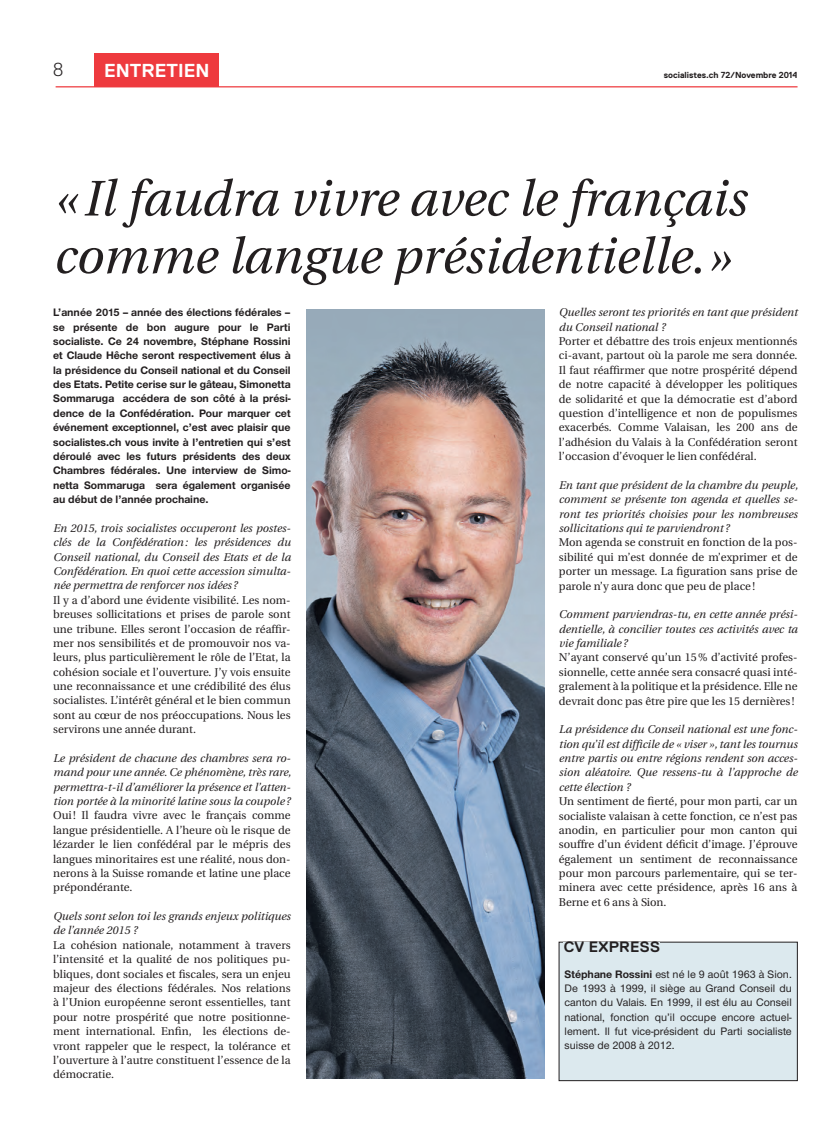
<style>
.page{position:relative;width:833px;height:1134px;background:#fff}
.page>*{position:absolute;margin:0;border:0;box-sizing:border-box;transform-origin:0 0}
.t1{font:italic 50px/57.5px "Utopia";color:#231f20}
.t2{font:700 18.75px "Replica";color:#fff}
.t3{font:300 18.75px "Replica";color:#231f20}
.t4{font:700 15px "Replica";letter-spacing:.02em;color:#231f20}
.t5{font:11.25px/14.4px "Utopia";color:#231f20;text-align:justify}
.t6{font:italic 11.25px/14.4px "Utopia";color:#231f20;text-align:justify}
.t7{font:700 11.25px/14.4px "Nimbus San Nov";color:#231f20;text-align:justify}
.t8{font:500 11.25px/14.4px "Nimbus San Nov";color:#231f20;text-align:justify}
.t9{font:700 8.75px "Replica";color:#231f20}
.s1{font-weight:700}
</style>
<div class="page">
<div style="left:94px;top:54px;width:125px;height:33px;background:#ee3a3e"></div>
<hr style="left:56px;top:86px;width:741px;height:1px;background:#ee3a3e">
<img style="left:306px;top:309px;width:238px;height:769px">
<div style="left:559px;top:942px;width:238px;height:139px;background:#dce9ee"></div>
<div style="left:559px;top:942px;width:238px;height:139px;border:1px solid #231f20"></div>
<div style="left:563px;top:942px;width:97px;height:18px;background:#dce9ee"></div>
<h2 class="t3" style="left:53px;top:59px;width:12px">8</h2>
<h2 class="t2" style="left:104px;top:61px;width:107px">ENTRETIEN</h2>
<p class="t9" style="left:664px;top:70px;width:135px">socialistes.ch 72/Novembre 2014</p>
<h1 class="t1" style="left:53px;top:171px;width:694px">« Il faudra vivre avec le français comme langue présidentielle.»</h1>
<p class="t7" style="left:53px;top:305px;width:239px">L’année 2015 – année des élections fédérales – se présente de bon augure pour le Parti socialiste. Ce 24 novembre, Stéphane Rossini et Claude Hêche seront respectivement élus à la présidence du Conseil national et du Conseil des Etats. Petite cerise sur le gâteau, Simonetta Sommaruga accédera de son côté à la prési&shy;dence de la Confédération. Pour marquer cet événement exceptionnel, c’est avec plaisir que socialistes.ch vous invite à l’entretien qui s’est déroulé avec les futurs présidents des deux Chambres fédérales. Une interview de Simo&shy;netta Sommaruga sera également organisée au début de l’année prochaine.</p>
<p class="t6" style="left:53px;top:521px;width:239px">En 2015, trois socialistes occuperont les postes&shy;clés de la Confédération: les présidences du Conseil national, du Conseil des Etats et de la Confédération. En quoi cette accession simulta&shy;née permettra de renforcer nos idées ?</p>
<p class="t5" style="left:53px;top:593px;width:239px">Il y a d’abord une évidente visibilité. Les nom&shy;breuses sollicitations et prises de parole sont une tribune. Elles seront l’occasion de réaffir&shy;mer nos sensibilités et de promouvoir nos va&shy;leurs, plus particulièrement le rôle de l’Etat, la cohésion sociale et l’ouverture. J’y vois ensuite une reconnaissance et une crédibilité des élus socialistes. L’intérêt général et le bien commun sont au cœur de nos préoccupations. Nous les servirons une année durant.</p>
<p class="t6" style="left:53px;top:751px;width:239px">Le président de chacune des chambres sera ro&shy;mand pour une année. Ce phénomène, très rare, permettra-t-il d’améliorer la présence et l’atten&shy;tion portée à la minorité latine sous la coupole ?</p>
<p class="t5" style="left:53px;top:809px;width:239px">Oui! Il faudra vivre avec le français comme langue présidentielle. A l’heure où le risque de lézarder le lien confédéral par le mépris des langues minoritaires est une réalité, nous don&shy;nerons à la Suisse romande et latine une place prépondérante.</p>
<p class="t6" style="left:53px;top:909px;width:239px">Quels sont selon toi les grands enjeux politiques de l’année 2015 ?</p>
<p class="t5" style="left:53px;top:938px;width:239px">La cohésion nationale, notamment à travers l’intensité et la qualité de nos politiques pu&shy;bliques, dont sociales et fiscales, sera un enjeu majeur des élections fédérales. Nos relations à l’Union européenne seront essentielles, tant pour notre prospérité que notre positionne&shy;ment international. Enfin, les élections de&shy;vront rappeler que le respect, la tolérance et l’ouverture à l’autre constituent l’essence de la démocratie.</p>
<p class="t6" style="left:559px;top:305px;width:240px">Quelles seront tes priorités en tant que président du Conseil national ?</p>
<p class="t5" style="left:559px;top:334px;width:240px">Porter et débattre des trois enjeux mentionnés ci-avant, partout où la parole me sera donnée.<br>Il faut réaffirmer que notre prospérité dépend de notre capacité à développer les politiques de solidarité et que la démocratie est d’abord question d’intelligence et non de populismes exacerbés. Comme Valaisan, les 200 ans de l’adhésion du Valais à la Confédération seront l’occasion d’évoquer le lien confédéral.</p>
<p class="t6" style="left:559px;top:478px;width:241px">En tant que président de la chambre du peuple, comment se présente ton agenda et quelles se&shy;ront tes priorités choisies pour les nombreuses sollicitations qui te parviendront ?</p>
<p class="t5" style="left:559px;top:535px;width:240px">Mon agenda se construit en fonction de la pos&shy;sibilité qui m’est donnée de m’exprimer et de porter un message. La figuration sans prise de parole n’y aura donc que peu de place!</p>
<p class="t6" style="left:559px;top:607px;width:240px">Comment parviendras-tu, en cette année prési&shy;dentielle, à concilier toutes ces activités avec ta vie familiale ?</p>
<p class="t5" style="left:559px;top:651px;width:240px">N’ayant conservé qu’un 15% d’activité profes&shy;sionnelle, cette année sera consacré quasi inté&shy;gralement à la politique et la présidence. Elle ne devrait donc pas être pire que les 15 dernières !</p>
<p class="t6" style="left:559px;top:722px;width:240px">La présidence du Conseil national est une fonc&shy;tion qu’il est difficile de « viser », tant les tournus entre partis ou entre régions rendent son acces&shy;sion aléatoire. Que ressens-tu à l’approche de cette élection ?</p>
<p class="t5" style="left:559px;top:794px;width:240px">Un sentiment de fierté, pour mon parti, car un socialiste valaisan à cette fonction, ce n’est pas anodin, en particulier pour mon canton qui souffre d’un évident déficit d’image. J’éprouve également un sentiment de reconnaissance pour mon parcours parlementaire, qui se ter&shy;minera avec cette présidence, après 16 ans à Berne et 6 ans à Sion.</p>
<h3 class="t4" style="left:564px;top:939px;width:98px">CV EXPRESS</h3>
<p class="t8" style="left:564px;top:966px;width:229px"><span class="s1">Stéphane Rossini</span> est né le 9 août 1963 à Sion.<br>De 1993 à 1999, il siège au Grand Conseil du canton du Valais. En 1999, il est élu au Conseil national, fonction qu’il occupe encore actuel&shy;lement. Il fut vice-président du Parti socialiste suisse de 2008 à 2012.</p>
</div>
